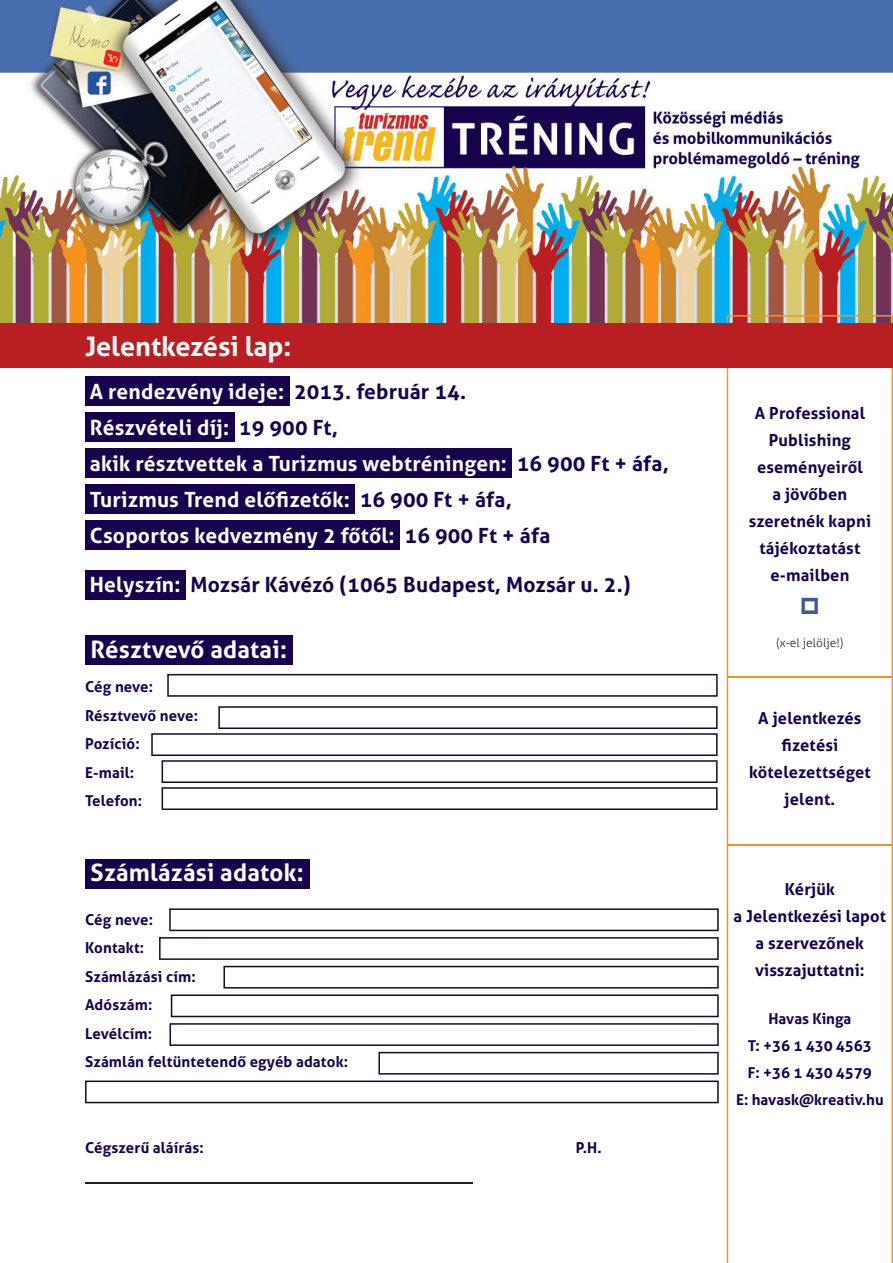
<style>
.page{position:relative;width:893px;height:1263px;background:#fff}
.page>*{position:absolute;margin:0;border:0;box-sizing:border-box;transform-origin:0 0}
.t1{font:700 27px "Aller";color:#fff}
.t2{font:700 24px "Aller";letter-spacing:.01em;color:#fff}
.t3{font:700 21px/36px "Aller";letter-spacing:.01em;color:#fff}
.t4{font:700 21px "Aller";letter-spacing:.01em;color:#17034d}
.t5{font:700 16.5px/27px "Aller";letter-spacing:.01em;color:#17034d;text-align:center}
.t6{font:700 15px/28.5px "Aller";letter-spacing:.01em;color:#17034d}
.t7{font:300 12px "Aller";color:#242525}
.s1{color:#17034d}
.s2{color:#fff}
</style>
<div class="page">
<img style="left:0;top:0;width:893px;height:322px">
<div style="left:85px;top:635px;width:208px;height:30px;background:#17034d"></div>
<div style="left:85px;top:859px;width:224px;height:30px;background:#17034d"></div>
<svg style="left:727px;top:315px;width:166px;height:948px"></svg>
<div style="left:0;top:323px;width:893px;height:45px;background:#b91e22"></div>
<div style="left:85px;top:376px;width:204px;height:30px;background:#17034d"></div>
<div style="left:85px;top:412px;width:149px;height:30px;background:#17034d"></div>
<div style="left:85px;top:448px;width:427px;height:30px;background:#17034d"></div>
<div style="left:85px;top:484px;width:270px;height:30px;background:#17034d"></div>
<div style="left:85px;top:520px;width:315px;height:30px;background:#17034d"></div>
<div style="left:85px;top:570px;width:101px;height:30px;background:#17034d"></div>
<svg style="left:169px;top:908px;width:550px;height:23px"></svg>
<svg style="left:159px;top:937px;width:560px;height:23px"></svg>
<svg style="left:171px;top:966px;width:548px;height:51px"></svg>
<svg style="left:169px;top:1023px;width:550px;height:23px"></svg>
<svg style="left:378px;top:1052px;width:341px;height:23px"></svg>
<svg style="left:85px;top:1081px;width:634px;height:22px"></svg>
<svg style="left:151px;top:706px;width:566px;height:104px"></svg>
<svg style="left:167px;top:674px;width:551px;height:23px"></svg>
<hr style="left:729px;top:676px;width:164px;height:2px;background:#f7931d">
<hr style="left:727px;top:845px;width:166px;height:1px;background:#f7931d">
<hr style="left:85px;top:1182px;width:387px;height:1px;background:#231f20">
<svg style="left:802px;top:598px;width:16px;height:16px"></svg>
<h1 class="t1" style="left:85px;top:331px;width:208px">Jelentkezési lap:</h1>
<h3 class="t3" style="left:90px;top:374px;width:580px">A rendezvény ideje: <span class="s1">2013. február 14.<br></span>Részvételi díj: <span class="s1">19 900 Ft,<br></span>akik résztvettek a Turizmus webtréningen: <span class="s1">16 900 Ft + áfa, </span>Turizmus Trend előfizetők: <span class="s1">16 900 Ft + áfa,<br></span>Csoportos kedvezmény 2 főtől: <span class="s1">16 900 Ft + áfa</span></h3>
<h3 class="t4" style="left:90px;top:573px;width:542px"><span class="s2">Helyszín:</span> Mozsár Kávézó (1065 Budapest, Mozsár u. 2.)</h3>
<h2 class="t2" style="left:91px;top:635px;width:198px">Résztvevő adatai:</h2>
<p class="t6" style="left:85px;top:673px;width:114px">Cég neve:<br>Résztvevő neve:<br>Pozíció:<br>E-mail:<br>Telefon:</p>
<h2 class="t2" style="left:91px;top:859px;width:215px">Számlázási adatok:</h2>
<p class="t6" style="left:85px;top:905px;width:265px">Cég neve:<br>Kontakt:<br>Számlázási cím:<br>Adószám:<br>Levélcím:<br>Számlán feltüntetendő egyéb adatok:</p>
<p class="t6" style="left:85px;top:1133px;width:120px">Cégszerű aláírás:</p>
<p class="t6" style="left:576px;top:1133px;width:27px">P.H.</p>
<p class="t5" style="left:749px;top:400px;width:124px">A Professional<br>Publishing eseményeiről<br>a jövőben szeretnék kapni tájékoztatást e-mailben</p>
<p class="t7" style="left:776px;top:636px;width:68px">(x-el jelölje!)</p>
<p class="t5" style="left:749px;top:704px;width:123px">A jelentkezés fizetési kötelezettséget jelent.</p>
<p class="t5" style="left:733px;top:875px;width:154px">Kérjük<br>a Jelentkezési lapot a szervezőnek visszajuttatni:</p>
<p class="t6" style="left:736px;top:1005px;width:149px;line-height:27px;text-align:center">Havas Kinga<br>T: +36 1 430 4563<br>F: +36 1 430 4579<br>E: havask@kreativ.hu</p>
</div>
